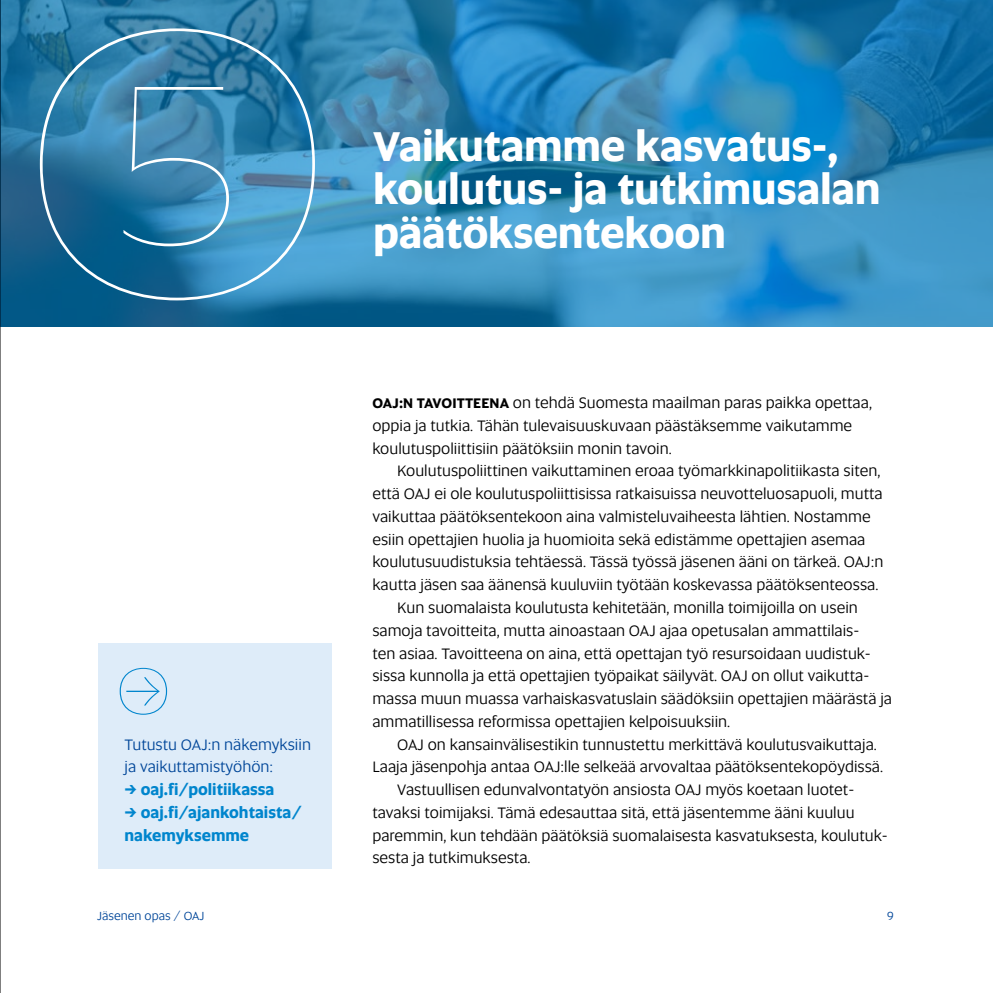
<style>
.page{position:relative;width:993px;height:993px;background:#fff}
.page>*{position:absolute;margin:0;border:0;box-sizing:border-box;transform-origin:0 0}
.t1{font:100 342.3px "Altis";color:#fff}
.t2{font:700 42px/43.8px "Altis";letter-spacing:-.005em;color:#fff}
.t3{font:15.75px/22.8px "Altis";color:#000}
.t4{font:700 15.75px/22.8px "Altis";color:#0085cd}
.t5{font:15.75px/22.8px "Altis";color:#004699}
.t6{font:12.25px "Altis";color:#004699}
.s1{font-weight:700;font-size:14px}
</style>
<div class="page">
<svg style="left:1px;top:0;width:991px;height:326px;background:#2c83b3"></svg>
<div style="left:98px;top:643px;width:234px;height:225px;background:#deecf9"></div>
<hr style="left:0;top:0;width:1px;height:992px;background:#000">
<h1 class="t1" style="left:25px;top:-54px;width:309px">⑤</h1>
<p class="t5" style="left:124px;top:732px;width:188px">Tutustu OAJ:n näkemyksiin ja vaikuttamistyöhön:</p>
<p class="t4" style="left:124px;top:777px;width:151px">→ oaj.fi/politiikassa</p>
<p class="t4" style="left:124px;top:800px;width:179px">→ oaj.fi/ajankohtaista/ nakemyksemme</p>
<h2 class="t2" style="left:373px;top:122px;width:509px">Vaikutamme kasvatus-, koulutus- ja tutkimusalan päätöksentekoon</h2>
<p class="t3" style="left:372px;top:390px;width:501px"><span class="s1">OAJ:N TAVOITTEENA</span> on tehdä Suomesta maailman paras paikka opettaa, oppia ja tutkia. Tähän tulevaisuuskuvaan päästäksemme vaikutamme koulutuspoliittisiin päätöksiin monin tavoin.</p>
<p class="t3" style="left:397px;top:459px;width:484px">Koulutuspoliittinen vaikuttaminen eroaa työmarkkinapolitiikasta siten,</p>
<p class="t3" style="left:372px;top:481px;width:511px">että OAJ ei ole koulutuspoliittisissa ratkaisuissa neuvotteluosapuoli, mutta</p>
<p class="t3" style="left:372px;top:504px;width:499px">vaikuttaa päätöksentekoon aina valmisteluvaiheesta lähtien. Nostamme</p>
<p class="t3" style="left:372px;top:527px;width:494px">esiin opettajien huolia ja huomioita sekä edistämme opettajien asemaa</p>
<p class="t3" style="left:372px;top:550px;width:512px">koulutusuudistuksia tehtäessä. Tässä työssä jäsenen ääni on tärkeä. OAJ:n</p>
<p class="t3" style="left:372px;top:572px;width:507px">kautta jäsen saa äänensä kuuluviin työtään koskevassa päätöksenteossa.</p>
<p class="t3" style="left:397px;top:595px;width:462px">Kun suomalaista koulutusta kehitetään, monilla toimijoilla on usein</p>
<p class="t3" style="left:372px;top:618px;width:488px">samoja tavoitteita, mutta ainoastaan OAJ ajaa opetusalan ammattilais-</p>
<p class="t3" style="left:372px;top:641px;width:500px">ten asiaa. Tavoitteena on aina, että opettajan työ resursoidaan uudistuk-</p>
<p class="t3" style="left:372px;top:663px;width:498px">sissa kunnolla ja että opettajien työpaikat säilyvät. OAJ on ollut vaikutta-</p>
<p class="t3" style="left:372px;top:686px;width:521px">massa muun muassa varhaiskasvatuslain säädöksiin opettajien määrästä ja</p>
<p class="t3" style="left:372px;top:709px;width:359px">ammatillisessa reformissa opettajien kelpoisuuksiin.</p>
<p class="t3" style="left:397px;top:732px;width:481px">OAJ on kansainvälisestikin tunnustettu merkittävä koulutusvaikuttaja.</p>
<p class="t3" style="left:372px;top:754px;width:512px">Laaja jäsenpohja antaa OAJ:lle selkeää arvovaltaa päätöksentekopöydissä.</p>
<p class="t3" style="left:397px;top:777px;width:458px">Vastuullisen edunvalvontatyön ansiosta OAJ myös koetaan luotet-</p>
<p class="t3" style="left:372px;top:800px;width:483px">tavaksi toimijaksi. Tämä edesauttaa sitä, että jäsentemme ääni kuuluu</p>
<p class="t3" style="left:372px;top:823px;width:516px">paremmin, kun tehdään päätöksiä suomalaisesta kasvatuksesta, koulutuk-</p>
<p class="t3" style="left:372px;top:845px;width:160px">sesta ja tutkimuksesta.</p>
<p class="t6" style="left:97px;top:907px;width:109px">Jäsenen opas / OAJ</p>
<p class="t6" style="left:886px;top:907px;width:8px">9</p>
</div>
